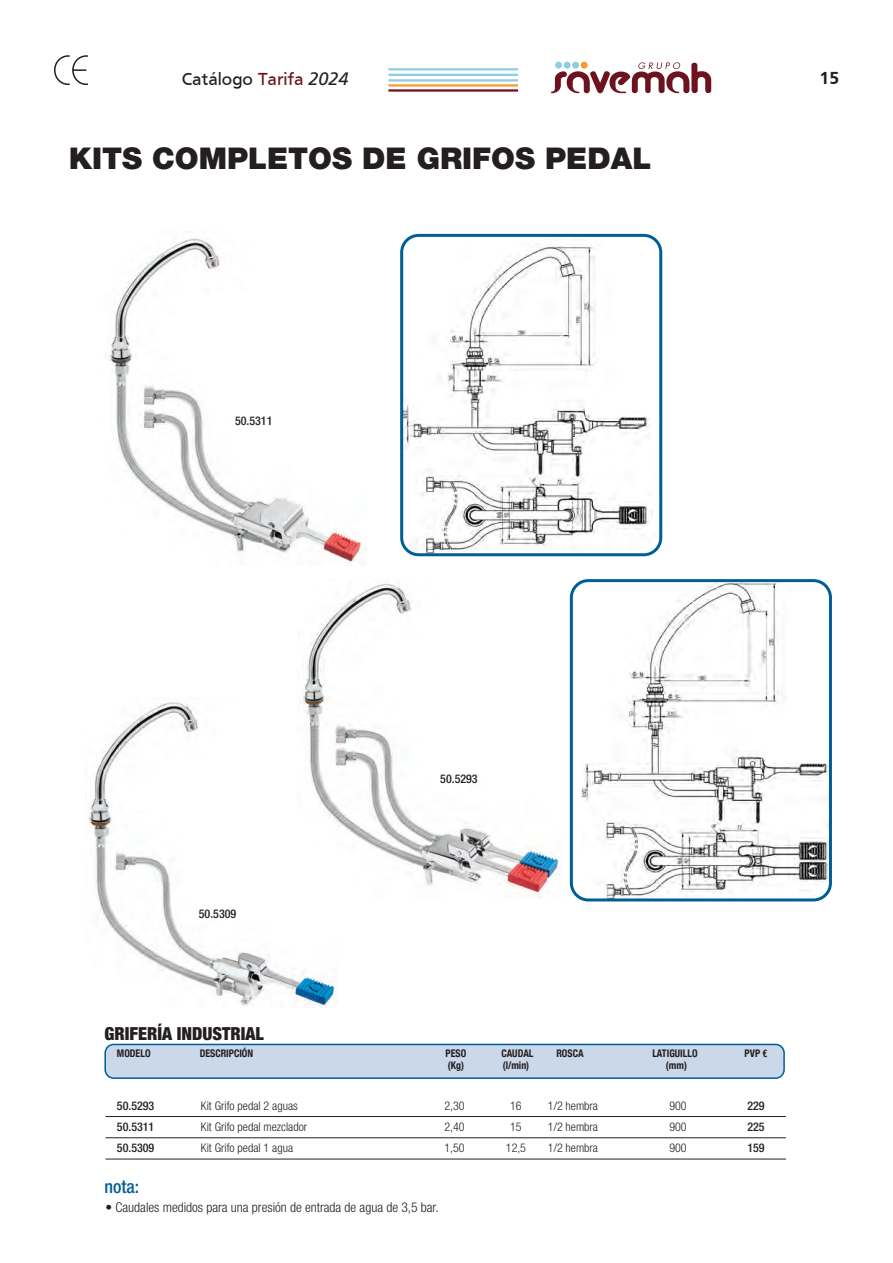
<style>
.page{position:relative;width:893px;height:1263px;background:#fff}
.page>*{position:absolute;margin:0;border:0;box-sizing:border-box;transform-origin:0 0}
.t1{font:900 30px "Helvetica Neue LT Pro";color:#231f20}
.t2{font:18px "Frutiger";color:#231f20}
.t3{font:900 condensed 18px "Helvetica Neue LT Pro";color:#231f20}
.t4{font:500 condensed 18px "Helvetica Neue LT Pro";color:#005e96}
.t5{font:700 18px "Frutiger";color:#231f20}
.t6{font:300 condensed 13.5px "Helvetica Neue LT Pro";color:#231f20}
.t7{font:300 condensed 12px "Helvetica Neue LT Pro";color:#231f20}
.t8{font:500 condensed 12px "Helvetica Neue LT Pro";color:#231f20}
.t9{font:700 condensed 10.5px "Helvetica Neue";color:#231f20;scale:.95 1}
.s1{color:#6d131f}
.s2{font-family:"Frutiger LT Std";font-style:italic}
</style>
<div class="page">
<svg style="left:551px;top:62px;width:160px;height:31px"></svg>
<hr style="left:388px;top:68px;width:130px;height:2px;background:#8fcee2">
<hr style="left:388px;top:74px;width:130px;height:2px;background:#8fcee2">
<hr style="left:388px;top:79px;width:130px;height:2px;background:#8fcee2">
<hr style="left:388px;top:84px;width:130px;height:3px;background:#f79a31">
<hr style="left:388px;top:89px;width:130px;height:3px;background:#6d131f">
<svg style="left:54px;top:55px;width:34px;height:30px"></svg>
<img style="left:88px;top:702px;width:249px;height:305px">
<img style="left:298px;top:583px;width:261px;height:316px">
<img style="left:105px;top:238px;width:262px;height:326px">
<hr style="left:106px;top:1116px;width:680px;height:1px;background:#231f20">
<hr style="left:106px;top:1137px;width:680px;height:1px;background:#231f20">
<hr style="left:106px;top:1159px;width:680px;height:1px;background:#231f20">
<div style="left:105px;top:1044px;width:679px;height:34px;background:#cad8e9;border-radius:9px"></div>
<div style="left:104px;top:1044px;width:681px;height:35px;border:2px solid #005e96;border-radius:9px"></div>
<img style="left:404px;top:237px;width:257px;height:318px">
<div style="left:400px;top:234px;width:262px;height:322px;border:3px solid #005e96;border-radius:17px"></div>
<img style="left:581px;top:583px;width:248px;height:317px">
<div style="left:570px;top:579px;width:262px;height:322px;border:3px solid #005e96;border-radius:17px"></div>
<h2 class="t2" style="left:182px;top:68px;width:168px">Catálogo <span class="s1">Tarifa</span> <span class="s2">2024</span></h2>
<h2 class="t5" style="left:820px;top:68px;width:21px">15</h2>
<p class="t1" style="left:69px;top:141px;width:584px">KITS COMPLETOS DE GRIFOS PEDAL</p>
<p class="t8" style="left:235px;top:414px;width:39px">50.5311</p>
<p class="t8" style="left:199px;top:906px;width:39px">50.5309</p>
<p class="t3" style="left:104px;top:1022px;width:161px">GRIFERÍA INDUSTRIAL</p>
<p class="t8" style="left:440px;top:771px;width:39px">50.5293</p>
<p class="t9" style="left:117px;top:1044px;width:37px">MODELO</p>
<p class="t9" style="left:200px;top:1044px;width:58px">DESCRIPCIÓN</p>
<p class="t9" style="left:446px;top:1044px;width:23px">PESO</p>
<p class="t9" style="left:501px;top:1044px;width:35px">CAUDAL</p>
<p class="t9" style="left:556px;top:1044px;width:30px">ROSCA</p>
<p class="t9" style="left:652px;top:1044px;width:49px">LATIGUILLO</p>
<p class="t9" style="left:745px;top:1044px;width:25px">PVP €</p>
<p class="t9" style="left:448px;top:1057px;width:19px">(Kg)</p>
<p class="t9" style="left:503px;top:1057px;width:29px">(l/min)</p>
<p class="t9" style="left:666px;top:1057px;width:24px">(mm)</p>
<p class="t8" style="left:117px;top:1098px;width:39px">50.5293</p>
<p class="t7" style="left:201px;top:1098px;width:98px">Kit Grifo pedal 2 aguas</p>
<p class="t7" style="left:444px;top:1098px;width:22px">2,30</p>
<p class="t7" style="left:510px;top:1098px;width:13px">16</p>
<p class="t7" style="left:548px;top:1098px;width:52px">1/2 hembra</p>
<p class="t7" style="left:669px;top:1098px;width:19px">900</p>
<p class="t8" style="left:747px;top:1098px;width:19px">229</p>
<p class="t8" style="left:117px;top:1119px;width:39px">50.5311</p>
<p class="t7" style="left:201px;top:1119px;width:108px">Kit Grifo pedal mezclador</p>
<p class="t7" style="left:444px;top:1119px;width:22px">2,40</p>
<p class="t7" style="left:510px;top:1119px;width:13px">15</p>
<p class="t7" style="left:548px;top:1119px;width:52px">1/2 hembra</p>
<p class="t7" style="left:669px;top:1119px;width:19px">900</p>
<p class="t8" style="left:747px;top:1119px;width:19px">225</p>
<p class="t8" style="left:117px;top:1140px;width:39px">50.5309</p>
<p class="t7" style="left:201px;top:1140px;width:94px">Kit Grifo pedal 1 agua</p>
<p class="t7" style="left:444px;top:1140px;width:22px">1,50</p>
<p class="t7" style="left:506px;top:1140px;width:22px">12,5</p>
<p class="t7" style="left:548px;top:1140px;width:52px">1/2 hembra</p>
<p class="t7" style="left:669px;top:1140px;width:19px">900</p>
<p class="t8" style="left:747px;top:1140px;width:19px">159</p>
<p class="t4" style="left:104px;top:1176px;width:36px">nota:</p>
<p class="t6" style="left:106px;top:1199px;width:335px">• Caudales medidos para una presión de entrada de agua de 3,5 bar.</p>
</div>
